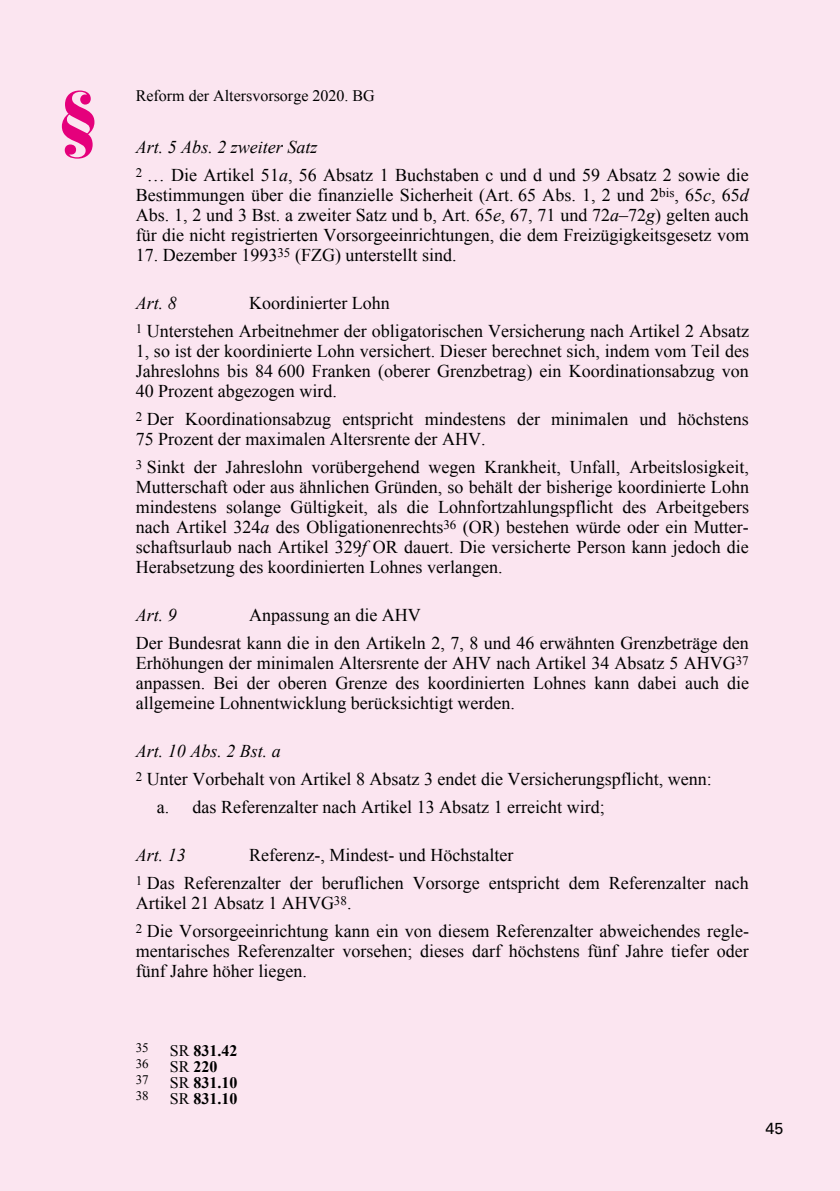
<style>
.page{position:relative;width:840px;height:1191px;background:#fff}
.page>*{position:absolute;margin:0;border:0;box-sizing:border-box;transform-origin:0 0}
.t1{font:900 70px "Bauer Bodoni";color:#e5007c}
.t2{font:18px/20px "Times New Roman";color:#000}
.t3{font:italic 18px "Times New Roman";color:#000}
.t4{font:16px "Times New Roman";color:#000}
.t5{font:700 16px "Times New Roman";color:#000}
.t6{font:16px "Univers";color:#000}
.t7{font:13px "Times New Roman";color:#000}
.s1{font-style:italic}
.s2{font-weight:400}
</style>
<div class="page">
<div style="left:0;top:0;width:839px;height:1191px;background:#fbe5f0"></div>
<h1 class="t1" style="left:57px;top:74px;width:44px">§</h1>
<p class="t4" style="left:136px;top:85px;width:240px">Reform der Altersvorsorge 2020. BG</p>
<p class="t2" style="left:136px;top:133px;width:614px;line-height:28px"><span class="s1">Art. 5 Abs. 2 zweiter Satz<br></span><sup>2</sup> … Die Artikel 51<span class="s1">a</span>, 56 Absatz 1 Buchstaben c und d und 59 Absatz 2 sowie die</p>
<p class="t2" style="left:136px;top:185px;width:614px;text-align:justify">Bestimmungen über die finanzielle Sicherheit (Art. 65 Abs. 1, 2 und 2<sup>bis</sup>, 65<span class="s1">c</span>, 65<span class="s1">d </span>Abs. 1, 2 und 3 Bst. a zweiter Satz und b, Art. 65<span class="s1">e</span>, 67, 71 und 72<span class="s1">a</span>–72<span class="s1">g</span>) gelten auch für die nicht registrierten Vorsorgeeinrichtungen, die dem Freizügigkeitsgesetz vom</p>
<p class="t2" style="left:136px;top:245px;width:322px">17. Dezember 1993<sup>35</sup> (FZG) unterstellt sind.</p>
<p class="t3" style="left:136px;top:291px;width:43px">Art. 8</p>
<p class="t2" style="left:136px;top:289px;width:614px;line-height:28px;text-indent:113px">Koordinierter Lohn<br><sup>1</sup> Unterstehen Arbeitnehmer der obligatorischen Versicherung nach Artikel 2 Absatz</p>
<p class="t2" style="left:136px;top:341px;width:614px;text-align:justify">1, so ist der koordinierte Lohn versichert. Dieser berechnet sich, indem vom Teil des Jahreslohns bis 84 600 Franken (oberer Grenzbetrag) ein Koordinationsabzug von 40 Prozent abgezogen wird.</p>
<p class="t2" style="left:136px;top:409px;width:614px"><sup>2</sup> Der Koordinationsabzug entspricht mindestens der minimalen und höchstens<br>75 Prozent der maximalen Altersrente der AHV.</p>
<p class="t2" style="left:136px;top:457px;width:614px;text-align:justify"><sup>3</sup> Sinkt der Jahreslohn vorübergehend wegen Krankheit, Unfall, Arbeitslosigkeit, Mutterschaft oder aus ähnlichen Gründen, so behält der bisherige koordinierte Lohn mindestens solange Gültigkeit, als die Lohnfortzahlungspflicht des Arbeitgebers nach Artikel 324<span class="s1">a</span> des Obligationenrechts<sup>36</sup> (OR) bestehen würde oder ein Mutter&shy;schaftsurlaub nach Artikel 329<span class="s1">f</span> OR dauert. Die versicherte Person kann jedoch die Herabsetzung des koordinierten Lohnes verlangen.</p>
<p class="t3" style="left:136px;top:603px;width:43px">Art. 9</p>
<p class="t2" style="left:136px;top:601px;width:614px;line-height:28px;text-indent:113px">Anpassung an die AHV<br>Der Bundesrat kann die in den Artikeln 2, 7, 8 und 46 erwähnten Grenzbeträge den</p>
<p class="t2" style="left:136px;top:653px;width:614px;text-align:justify">Erhöhungen der minimalen Altersrente der AHV nach Artikel 34 Absatz 5 AHVG<sup>37 </sup>anpassen. Bei der oberen Grenze des koordinierten Lohnes kann dabei auch die allgemeine Lohnentwicklung berücksichtigt werden.</p>
<p class="t3" style="left:136px;top:739px;width:147px">Art. 10 Abs. 2 Bst. a</p>
<p class="t2" style="left:136px;top:769px;width:577px"><sup>2</sup> Unter Vorbehalt von Artikel 8 Absatz 3 endet die Versicherungspflicht, wenn:</p>
<p class="t2" style="left:157px;top:797px;width:449px">a. das Referenzalter nach Artikel 13 Absatz 1 erreicht wird;</p>
<p class="t3" style="left:136px;top:842px;width:52px">Art. 13</p>
<p class="t2" style="left:136px;top:841px;width:614px;line-height:28px;text-indent:113px">Referenz-, Mindest- und Höchstalter<br><sup>1</sup> Das Referenzalter der beruflichen Vorsorge entspricht dem Referenzalter nach</p>
<p class="t2" style="left:136px;top:889px;width:614px;line-height:28px">Artikel 21 Absatz 1 AHVG<sup>38</sup>.<br><sup>2</sup> Die Vorsorgeeinrichtung kann ein von diesem Referenzalter abweichendes regle-</p>
<p class="t2" style="left:136px;top:941px;width:614px">mentarisches Referenzalter vorsehen; dieses darf höchstens fünf Jahre tiefer oder fünf Jahre höher liegen.</p>
<p class="t7" style="left:136px;top:1039px;width:15px">35</p>
<p class="t5" style="left:170px;top:1039px;width:69px"><span class="s2">SR</span> 831.42</p>
<p class="t7" style="left:136px;top:1055px;width:15px">36</p>
<p class="t5" style="left:170px;top:1055px;width:49px"><span class="s2">SR</span> 220</p>
<p class="t7" style="left:136px;top:1071px;width:15px">37</p>
<p class="t5" style="left:170px;top:1071px;width:69px"><span class="s2">SR</span> 831.10</p>
<p class="t7" style="left:136px;top:1087px;width:15px">38</p>
<p class="t5" style="left:170px;top:1087px;width:69px"><span class="s2">SR</span> 831.10</p>
<p class="t6" style="left:765px;top:1119px;width:19px">45</p>
</div>
